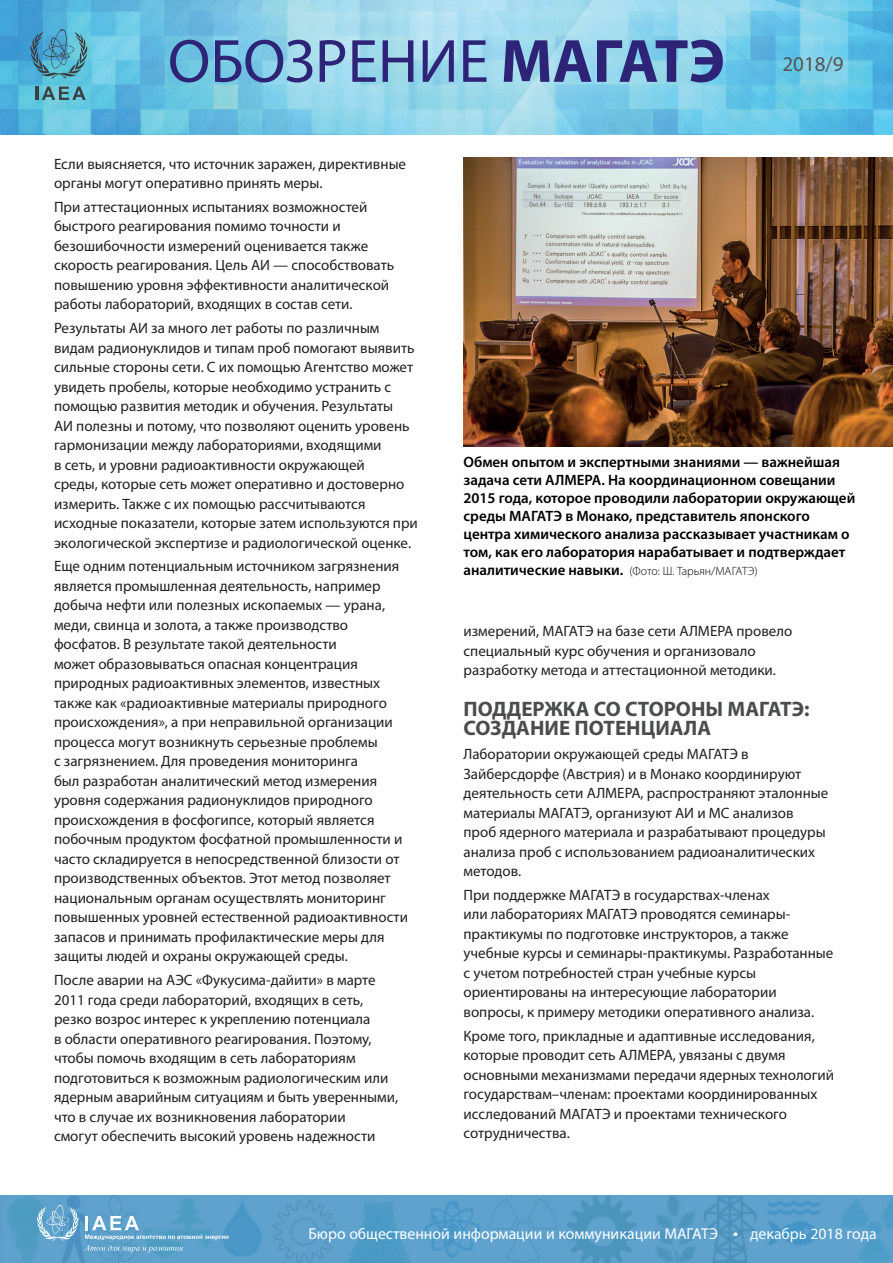
<style>
.page{position:relative;width:893px;height:1263px;background:#fff}
.page>*{position:absolute;margin:0;border:0;box-sizing:border-box;transform-origin:0 0}
.t1{font:84px "Myriad Pro";color:#2d2377}
.t2{font:61.5px "Myriad Pro";color:#2d2377}
.t3{font:700 21px/19.5px "Myriad Pro";color:#4b4c4d}
.t4{font:21px "Myriad Pro";color:#545557}
.t5{font:15.75px "Myriad Pro";color:#fff}
.t6{font:15px/19.5px "Myriad Pro";color:#231f20}
.t7{font:600 15px/18px "Myriad Pro";color:#000001}
.t8{font:300 12px "Myriad Pro";color:#000001}
.s1{font-weight:700}
.s2{font-weight:600;font-size:15px}
.s3{font-size:18px}
</style>
<div class="page">
<img style="left:463px;top:157px;width:430px;height:289px">
<img style="left:0;top:1195px;width:893px;height:68px">
<img style="left:0;top:0;width:893px;height:133px">
<svg style="left:30px;top:32px;width:20px;height:41px"></svg>
<img style="left:41px;top:73px;width:36px;height:6px">
<img style="left:43px;top:29px;width:24px;height:40px">
<svg style="left:36px;top:87px;width:33px;height:13px"></svg>
<img style="left:72px;top:87px;width:14px;height:13px">
<svg style="left:37px;top:1205px;width:191px;height:47px;background:#6ca9cf"></svg>
<img style="left:54px;top:32px;width:34px;height:42px">
<h1 class="t1" style="left:251px;top:17px;width:389px"><span class="s1">IAEA</span> BRIEF</h1>
<h2 class="t2" style="left:168px;top:23px;width:558px">ОБОЗРЕНИЕ <span class="s1">МАГАТЭ</span></h2>
<h3 class="t4" style="left:782px;top:51px;width:63px">2018/9</h3>
<h3 class="t4" style="left:782px;top:55px;width:63px">2018/8</h3>
<p class="t6" style="left:54px;top:154px;width:354px">Если выясняется, что источник заражен, директивные органы могут оперативно принять меры.</p>
<p class="t6" style="left:54px;top:197px;width:342px">При аттестационных испытаниях возможностей быстрого реагирования помимо точности и безошибочности измерений оценивается также скорость реагирования. Цель АИ — способствовать повышению уровня эффективности аналитической работы лабораторий, входящих в состав сети.</p>
<p class="t6" style="left:54px;top:318px;width:365px">Результаты АИ за много лет работы по различным видам радионуклидов и типам проб помогают выявить сильные стороны сети. С их помощью Агентство может увидеть пробелы, которые необходимо устранить с помощью развития методик и обучения. Результаты<br>АИ полезны и потому, что позволяют оценить уровень гармонизации между лабораториями, входящими<br>в сеть, и уровни радиоактивности окружающей<br>среды, которые сеть может оперативно и достоверно измерить. Также с их помощью рассчитываются исходные показатели, которые затем используются при экологической экспертизе и радиологической оценке.</p>
<p class="t6" style="left:54px;top:556px;width:355px">Еще одним потенциальным источником загрязнения является промышленная деятельность, например добыча нефти или полезных ископаемых — урана, меди, свинца и золота, а также производство фосфатов. В результате такой деятельности<br>может образовываться опасная концентрация природных радиоактивных элементов, известных также как «радиоактивные материалы природного происхождения», а при неправильной организации процесса могут возникнуть серьезные проблемы<br>с загрязнением. Для проведения мониторинга<br>был разработан аналитический метод измерения уровня содержания радионуклидов природного происхождения в фосфогипсе, который является побочным продуктом фосфатной промышленности и часто складируется в непосредственной близости от производственных объектов. Этот метод позволяет национальным органам осуществлять мониторинг повышенных уровней естественной радиоактивности запасов и принимать профилактические меры для защиты людей и охраны окружающей среды.</p>
<p class="t6" style="left:54px;top:970px;width:346px">После аварии на АЭС «Фукусима-дайити» в марте 2011 года среди лабораторий, входящих в сеть, резко возрос интерес к укреплению потенциала<br>в области оперативного реагирования. Поэтому, чтобы помочь входящим в сеть лабораториям подготовиться к возможным радиологическим или ядерным аварийным ситуациям и быть уверенными, что в случае их возникновения лаборатории<br>смогут обеспечить высокий уровень надежности</p>
<p class="t7" style="left:463px;top:453px;width:393px">Обмен опытом и экспертными знаниями — важнейшая задача сети АЛМЕРА. На координационном совещании 2015 года, которое проводили лаборатории окружающей среды МАГАТЭ в Монако, представитель японского центра химического анализа рассказывает участникам о том, как его лаборатория нарабатывает и подтверждает</p>
<p class="t8" style="left:463px;top:564px;width:296px"><span class="s2">аналитические навыки.</span> (Фото: Ш. Тарьян/МАГАТЭ)</p>
<p class="t6" style="left:463px;top:621px;width:330px">измерений, МАГАТЭ на базе сети АЛМЕРА провело специальный курс обучения и организовало разработку метода и аттестационной методики.</p>
<h3 class="t3" style="left:463px;top:698px;width:348px">ПОДДЕРЖКА СО СТОРОНЫ МАГАТЭ:<br>СОЗДАНИЕ ПОТЕНЦИАЛА</h3>
<p class="t6" style="left:463px;top:744px;width:366px">Лаборатории окружающей среды МАГАТЭ в Зайберсдорфе (Австрия) и в Монако координируют деятельность сети АЛМЕРА, распространяют эталонные материалы МАГАТЭ, организуют АИ и МС анализов проб ядерного материала и разрабатывают процедуры анализа проб с использованием радиоаналитических методов.</p>
<p class="t6" style="left:463px;top:885px;width:371px">При поддержке МАГАТЭ в государствах-членах<br>или лабораториях МАГАТЭ проводятся семинары&shy;практикумы по подготовке инструкторов, а также учебные курсы и семинары-практикумы. Разработанные с учетом потребностей стран учебные курсы ориентированы на интересующие лаборатории вопросы, к примеру методики оперативного анализа.</p>
<p class="t6" style="left:463px;top:1025px;width:372px">Кроме того, прикладные и адаптивные исследования, которые проводит сеть АЛМЕРА, увязаны с двумя основными механизмами передачи ядерных технологий государствам–членам: проектами координированных исследований МАГАТЭ и проектами технического сотрудничества.</p>
<p class="t5" style="left:308px;top:1224px;width:570px">Бюро общественной информации и коммуникации МАГАТЭ <span class="s3">•</span> декабрь 2018 года</p>
</div>
